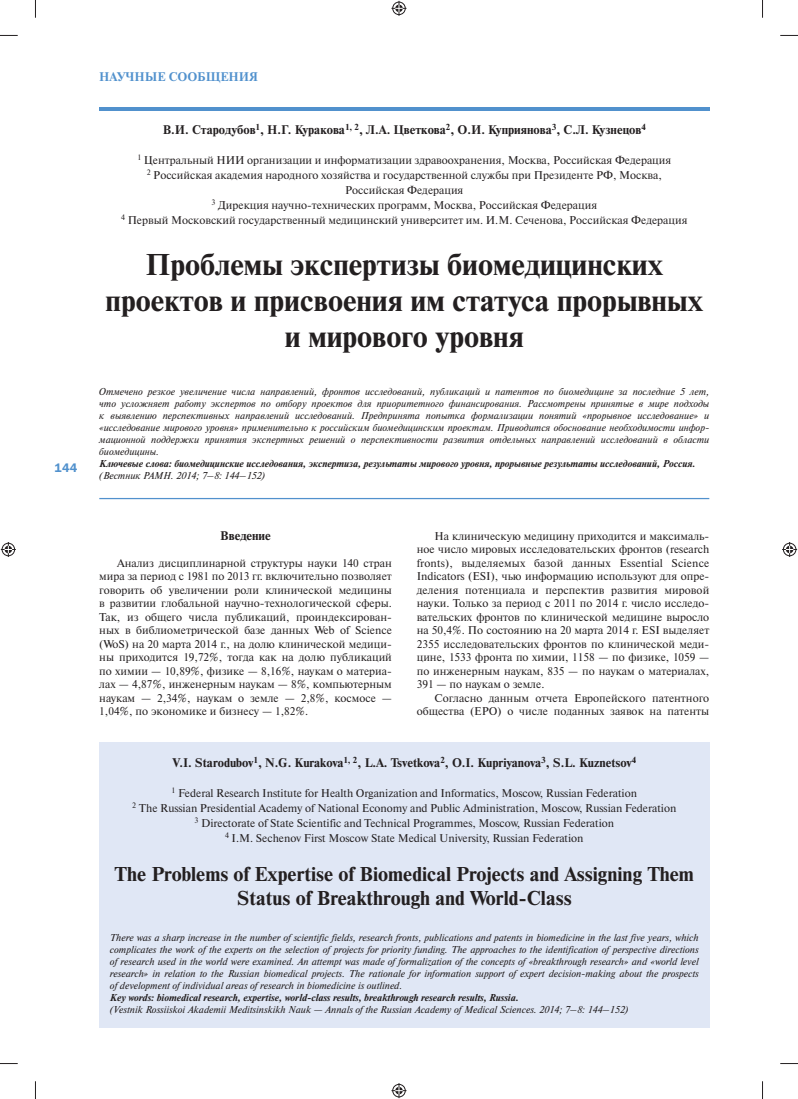
<style>
.page{position:relative;width:798px;height:1099px;background:#fff}
.page>*{position:absolute;margin:0;border:0;box-sizing:border-box;transform-origin:0 0}
.t1{font:700 30px/36px "Newton C";color:#231f20;text-align:center}
.t2{font:700 20px/24px "Newton C";color:#231f20;text-align:center}
.t3{font:700 12.5px "Newton C";color:#231f20}
.t4{font:700 12.5px "Newton C";color:#5191cd}
.t5{font:12.5px "Franklin Gothic Demi C";color:#5191cd}
.t6{font:11.25px/13.5px "Newton C";color:#231f20;text-align:center}
.t7{font:italic 10px/12px "Newton C";color:#231f20;text-align:justify}
.t8{font:italic 700 10px "Newton C";color:#231f20}
</style>
<div class="page">
<hr style="left:99px;top:107px;width:610px;height:3px;background:#5191cd">
<hr style="left:99px;top:498px;width:610px;height:1px;background:#5191cd">
<div style="left:99px;top:742px;width:610px;height:286px;background:#e0e7f5"></div>
<svg style="left:0;top:35px;width:18px;height:1px"></svg>
<svg style="left:780px;top:35px;width:17px;height:1px"></svg>
<svg style="left:0;top:1063px;width:18px;height:1px"></svg>
<svg style="left:780px;top:1063px;width:17px;height:1px"></svg>
<svg style="left:35px;top:0;width:1px;height:18px"></svg>
<svg style="left:35px;top:1081px;width:1px;height:17px"></svg>
<svg style="left:762px;top:0;width:1px;height:18px"></svg>
<svg style="left:762px;top:1081px;width:1px;height:17px"></svg>
<svg style="left:391px;top:1px;width:15px;height:15px"></svg>
<svg style="left:391px;top:1083px;width:15px;height:15px"></svg>
<svg style="left:1px;top:542px;width:15px;height:15px"></svg>
<svg style="left:782px;top:542px;width:14px;height:15px"></svg>
<p class="t5" style="left:54px;top:463px;width:24px">144</p>
<p class="t4" style="left:99px;top:72px;width:160px">НАУЧНЫЕ СООБЩЕНИЯ</p>
<p class="t3" style="left:163px;top:125px;width:484px">В.И. Стародубов<sup>1</sup>, Н.Г. Куракова<sup>1,</sup> <sup>2</sup>, Л.А. Цветкова<sup>2</sup>, О.И. Куприянова<sup>3</sup>, С.Л. Кузнецов<sup>4</sup></p>
<p class="t6" style="left:121px;top:154px;width:567px;line-height:15px"><sup>1</sup> Центральный НИИ организации и информатизации здравоохранения, Москва, Российская Федерация<br><sup>2</sup> Российская академия народного хозяйства и государственной службы при Президенте РФ, Москва, Российская Федерация<br><sup>3</sup> Дирекция научно-технических программ, Москва, Российская Федерация<br><sup>4</sup> Первый Московский государственный медицинский университет им. И.М. Сеченова, Российская Федерация</p>
<h1 class="t1" style="left:106px;top:249px;width:598px">Проблемы экспертизы биомедицинских проектов и присвоения им статуса прорывных и мирового уровня</h1>
<p class="t7" style="left:99px;top:386px;width:611px">Отмечено резкое увеличение числа направлений, фронтов исследований, публикаций и патентов по биомедицине за последние 5 лет, что усложняет работу экспертов по отбору проектов для приоритетного финансирования. Рассмотрены принятые в мире подходы к выявлению перспективных направлений исследований. Предпринята попытка формализации понятий «прорывное исследование» и «исследование мирового уровня» применительно к российским биомедицинским проектам. Приводится обоснование необходимости инфор&shy;мационной поддержки принятия экспертных решений о перспективности развития отдельных направлений исследований в области биомедицины.</p>
<p class="t8" style="left:99px;top:460px;width:597px">Ключевые слова: биомедицинские исследования, экспертиза, результаты мирового уровня, прорывные результаты исследований, Россия.</p>
<p class="t7" style="left:99px;top:470px;width:167px">(Вестник РАМН. 2014; 7–8: 144–152)</p>
<p class="t3" style="left:220px;top:530px;width:52px">Введение</p>
<p class="t6" style="left:99px;top:557px;width:294px;text-align:justify;text-indent:18px">Анализ дисциплинарной структуры науки 140 стран мира за период с 1981 по 2013 гг. включительно позволяет говорить об увеличении роли клинической медицины в развитии глобальной научно-технологической сферы.<br>Так, из общего числа публикаций, проиндексирован&shy;ных в библиометрической базе данных Web of Science (WoS) на 20 марта 2014 г., на долю клинической медици&shy;ны приходится 19,72%, тогда как на долю публикаций по химии — 10,89%, физике — 8,16%, наукам о материа&shy;лах — 4,87%, инженерным наукам — 8%, компьютерным наукам — 2,34%, наукам о земле — 2,8%, космосе — 1,04%, по экономике и бизнесу — 1,82%.</p>
<p class="t6" style="left:416px;top:530px;width:294px;text-align:justify;text-indent:18px">На клиническую медицину приходится и максималь&shy;ное число мировых исследовательских фронтов (research fronts), выделяемых базой данных Essential Science Indicators (ESI), чью информацию используют для опре&shy;деления потенциала и перспектив развития мировой науки. Только за период с 2011 по 2014 г. число исследо&shy;вательских фронтов по клинической медицине выросло на 50,4%. По состоянию на 20 марта 2014 г. ESI выделяет 2355 исследовательских фронтов по клинической меди&shy;цине, 1533 фронта по химии, 1158 — по физике, 1059 — по инженерным наукам, 835 — по наукам о материалах, 391 — по наукам о земле.</p>
<p class="t6" style="left:416px;top:692px;width:294px;text-align:right">Согласно данным отчета Европейского патентного общества (EPO) о числе поданных заявок на патенты</p>
<p class="t3" style="left:172px;top:758px;width:465px">V.I. Starodubov<sup>1</sup>, N.G. Kurakova<sup>1,</sup> <sup>2</sup>, L.A. Tsvetkova<sup>2</sup>, O.I. Kupriyanova<sup>3</sup>, S.L. Kuznetsov<sup>4</sup></p>
<p class="t6" style="left:132px;top:786px;width:545px;line-height:15px"><sup>1</sup> Federal Research Institute for Health Organization and Informatics, Moscow, Russian Federation<br><sup>2</sup> The Russian Presidential Academy of National Economy and Public Administration, Moscow, Russian Federation <sup>3</sup> Directorate of State Scientific and Technical Programmes, Moscow, Russian Federation<br><sup>4</sup> I.M. Sechenov First Moscow State Medical University, Russian Federation</p>
<h2 class="t2" style="left:114px;top:864px;width:580px">The Problems of Expertise of Biomedical Projects and Assigning Them<br>Status of Breakthrough and World-Class</h2>
<p class="t7" style="left:110px;top:932px;width:590px">There was a sharp increase in the number of scientific fields, research fronts, publications and patents in biomedicine in the last five years, which complicates the work of the experts on the selection of projects for priority funding. The approaches to the identification of perspective directions of research used in the world were examined. An attempt was made of formalization of the concepts of «breakthrough research» and «world level research» in relation to the Russian biomedical projects. The rationale for information support of expert decision-making about the prospects of development of individual areas of research in biomedicine is outlined.</p>
<p class="t8" style="left:110px;top:993px;width:410px">Key words: biomedical research, expertise, world-class results, breakthrough research results, Russia.</p>
<p class="t7" style="left:110px;top:1004px;width:519px">(Vestnik Rossiiskoi Akademii Meditsinskikh Nauk — Annals of the Russian Academy of Medical Sciences. 2014; 7–8: 144–152)</p>
</div>
